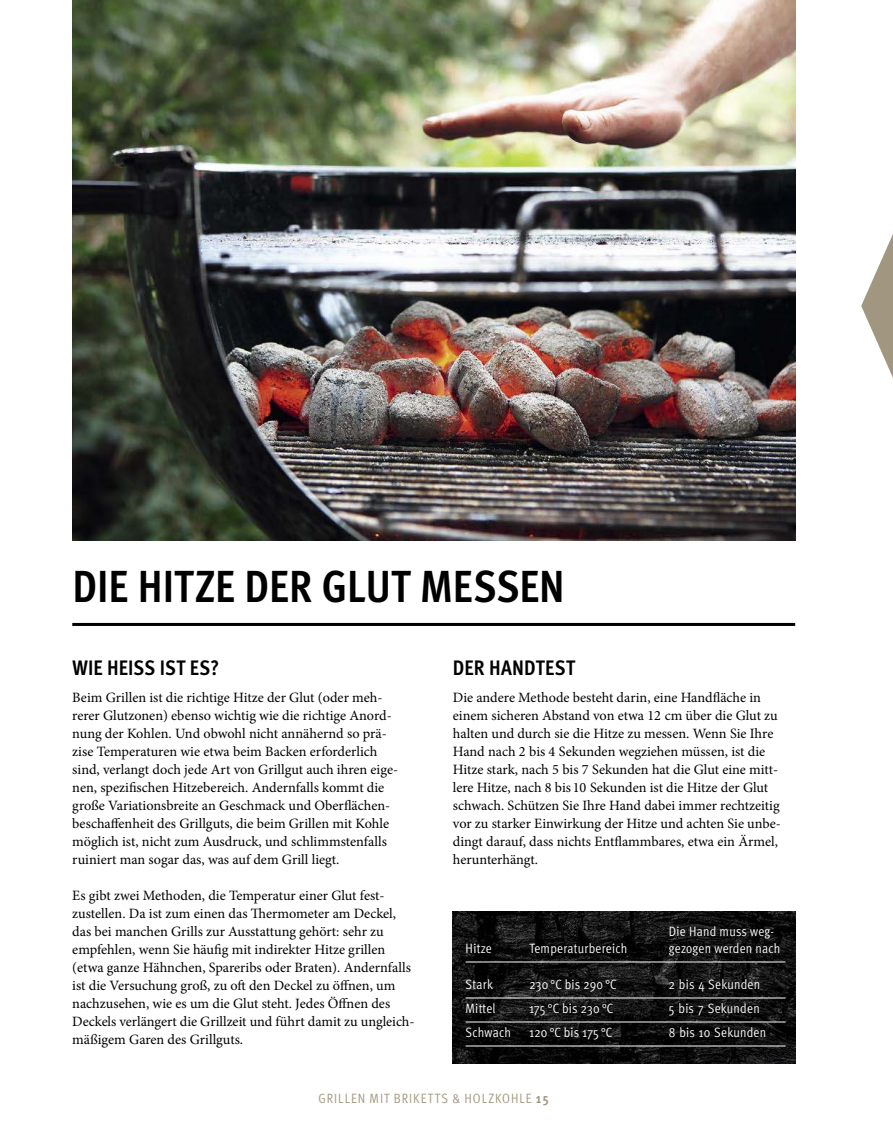
<style>
.page{position:relative;width:893px;height:1127px;background:#fff}
.page>*{position:absolute;margin:0;border:0;box-sizing:border-box;transform-origin:0 0}
.t1{font:700 condensed 45px "Meta Pro";color:#000}
.t2{font:700 condensed 21px "Meta Pro";letter-spacing:.005em;color:#000}
.t3{font:14.25px/18px "Minion Pro";color:#000}
.t4{font:13.5px "Meta Pro Cond Norm";letter-spacing:.02em;color:#fff}
.t5{font:13.5px "Meta Pro Cond Norm";letter-spacing:.08em;color:#a19680}
.s1{font-family:"Meta Pro";font-weight:700;font-stretch:condensed}
</style>
<div class="page">
<img style="left:453px;top:912px;width:342px;height:151px">
<hr style="left:72px;top:623px;width:723px;height:3px;background:#000">
<img style="left:72px;top:0;width:723px;height:540px">
<hr style="left:466px;top:961px;width:320px;height:1px;background:#fff">
<hr style="left:466px;top:997px;width:320px;height:1px;background:#fff">
<hr style="left:466px;top:1021px;width:320px;height:1px;background:#fff">
<hr style="left:466px;top:1045px;width:320px;height:1px;background:#fff">
<svg style="left:861px;top:236px;width:31px;height:140px"></svg>
<hr style="left:892px;top:234px;width:1px;height:144px;background:#a19680">
<h1 class="t1" style="left:73px;top:570px;width:494px">DIE HITZE DER GLUT MESSEN</h1>
<h2 class="t2" style="left:72px;top:660px;width:148px">WIE HEISS IST ES?</h2>
<p class="t3" style="left:72px;top:689px;width:327px">Beim Grillen ist die richtige Hitze der Glut (oder meh - rerer Glutzonen) ebenso wichtig wie die richtige Anord&shy;nung der Kohlen. Und obwohl nicht annähernd so prä - zise Temperaturen wie etwa beim Backen erforderlich sind, ver langt doch jede Art von Grillgut auch ihren eige&shy;nen, speziischen Hitzebereich. Andernfalls kommt die große Variationsbreite an Geschmack und Oberlächen&shy;beschafenheit des Grillguts, die beim Grillen mit Kohle möglich ist, nicht zum Ausdruck, und schlimmstenfalls ruiniert man sogar das, was auf dem Grill liegt.</p>
<p class="t3" style="left:72px;top:887px;width:344px">Es gibt zwei Methoden, die Temperatur einer Glut fest&shy;zustellen. Da ist zum einen das hermometer am Deckel, das bei manchen Grills zur Ausstattung gehört: sehr zu empfehlen, wenn Sie häuig mit indirekter Hitze grillen (etwa ganze Hähnchen, Spareribs oder Braten). Andernfalls ist die Versuchung groß, zu ot den Deckel zu öfnen, um nachzusehen, wie es um die Glut steht. Jedes Öfnen des Deckels verlängert die Grillzeit und führt damit zu ungleich - mäßigem Garen des Grillguts.</p>
<h2 class="t2" style="left:453px;top:660px;width:124px">DER HANDTEST</h2>
<p class="t3" style="left:453px;top:689px;width:330px">Die andere Methode besteht darin, eine Handläche in einem sicheren Abstand von etwa 12 cm über die Glut zu halten und durch sie die Hitze zu messen. Wenn Sie Ihre Hand nach 2 bis 4 Sekunden wegziehen müssen, ist die Hitze stark, nach 5 bis 7 Sekunden hat die Glut eine mitt - lere Hitze, nach 8 bis 10 Sekunden ist die Hitze der Glut schwach. Schützen Sie Ihre Hand dabei immer rechtzeitig vor zu starker Einwirkung der Hitze und achten Sie unbe&shy;dingt darauf, dass nichts Entlammbares, etwa ein Ärmel, herunterhängt.</p>
<p class="t4" style="left:669px;top:926px;width:107px">Die Hand muss weg-</p>
<p class="t4" style="left:466px;top:943px;width:28px">Hitze</p>
<p class="t4" style="left:529px;top:943px;width:99px">Temperaturbereich</p>
<p class="t4" style="left:669px;top:943px;width:113px">gezogen werden nach</p>
<p class="t4" style="left:466px;top:979px;width:29px">Stark</p>
<p class="t4" style="left:529px;top:979px;width:89px">230 °C bis 290 °C</p>
<p class="t4" style="left:669px;top:979px;width:93px">2 bis 4 Sekunden</p>
<p class="t4" style="left:466px;top:1003px;width:32px">Mittel</p>
<p class="t4" style="left:529px;top:1003px;width:86px">175 °C bis 230 °C</p>
<p class="t4" style="left:669px;top:1003px;width:92px">5 bis 7 Sekunden</p>
<p class="t4" style="left:466px;top:1027px;width:47px">Schwach</p>
<p class="t4" style="left:529px;top:1027px;width:85px">120 °C bis 175 °C</p>
<p class="t4" style="left:669px;top:1027px;width:99px">8 bis 10 Sekunden</p>
<p class="t5" style="left:319px;top:1093px;width:232px">GRILLEN MIT BRIKETTS &amp; HOLZKOHLE <span class="s1">15</span></p>
</div>
